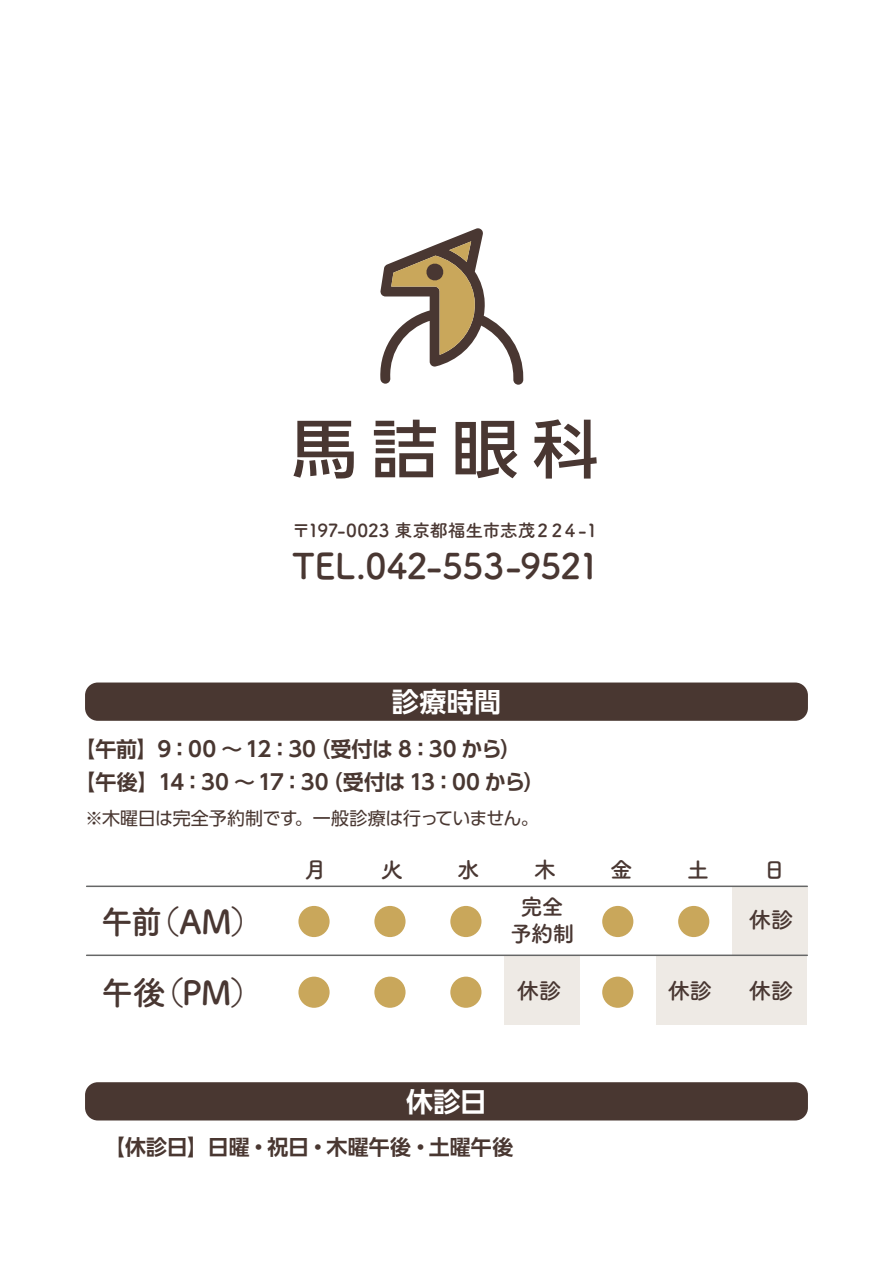
<style>
.page{position:relative;width:893px;height:1263px;background:#fff}
.page>*{position:absolute;margin:0;border:0;box-sizing:border-box;transform-origin:0 0}
.t1{font:700 35.1px "Tsuku A Rd Gothic";letter-spacing:-.015em;color:#493732}
.t2{font:700 33px/70.7px "Tsuku A Rd Gothic";letter-spacing:-.035em;color:#493732}
.t3{font:700 27px "UD Shin Go Pro De";letter-spacing:.01em;color:#fff}
.t4{font:700 22.5px/36.5px "Tsuku A Rd Gothic";letter-spacing:-.035em;color:#493732;text-align:center}
.t5{font:700 21px/33px "UD Shin Go Pro De";color:#493731}
.t6{font:18px "UD Shin Go Pro";letter-spacing:-.025em;color:#493731}
.t7{font:700 18px "Tsuku A Rd Gothic";letter-spacing:-.02em;color:#493732}
</style>
<div class="page">
<div style="left:732px;top:886px;width:76px;height:69px;background:#eeeae5"></div>
<div style="left:731px;top:955px;width:76px;height:70px;background:#eeeae5"></div>
<div style="left:504px;top:955px;width:76px;height:70px;background:#eeeae5"></div>
<div style="left:656px;top:955px;width:75px;height:70px;background:#eeeae5"></div>
<hr style="left:87px;top:954px;width:720px;height:2px;background:#666767">
<hr style="left:87px;top:885px;width:720px;height:2px;background:#666767">
<div style="left:298px;top:906px;width:32px;height:31px;background:#c9a75b;border-radius:50%"></div>
<div style="left:374px;top:906px;width:32px;height:31px;background:#c9a75b;border-radius:50%"></div>
<div style="left:450px;top:906px;width:31px;height:31px;background:#c9a75b;border-radius:50%"></div>
<div style="left:602px;top:906px;width:31px;height:31px;background:#c9a75b;border-radius:50%"></div>
<div style="left:678px;top:906px;width:31px;height:31px;background:#c9a75b;border-radius:50%"></div>
<div style="left:298px;top:977px;width:32px;height:31px;background:#c9a75b;border-radius:50%"></div>
<div style="left:374px;top:977px;width:32px;height:31px;background:#c9a75b;border-radius:50%"></div>
<div style="left:450px;top:977px;width:31px;height:31px;background:#c9a75b;border-radius:50%"></div>
<div style="left:602px;top:977px;width:31px;height:31px;background:#c9a75b;border-radius:50%"></div>
<svg style="left:380px;top:228px;width:143px;height:157px"></svg>
<svg style="left:293px;top:421px;width:61px;height:57px"></svg>
<svg style="left:374px;top:420px;width:62px;height:57px"></svg>
<svg style="left:455px;top:421px;width:62px;height:57px"></svg>
<svg style="left:534px;top:419px;width:63px;height:60px"></svg>
<div style="left:85px;top:682px;width:723px;height:39px;background:#493731;border-radius:13px"></div>
<div style="left:85px;top:1082px;width:723px;height:38px;background:#493731;border-radius:13px"></div>
<p class="t7" style="left:292px;top:516px;width:311px">〒197-0023 東京都福生市志茂２２４-１</p>
<h1 class="t1" style="left:292px;top:538px;width:309px">TEL.042-553-9521</h1>
<p class="t3" style="left:392px;top:680px;width:111px">診療時間</p>
<p class="t5" style="left:75px;top:731px;width:471px">【午前】9：00 〜 12：30（受付は 8：30 から）【午後】14：30 〜 17：30（受付は 13：00 から）</p>
<p class="t6" style="left:85px;top:804px;width:455px">※⽊曜日は完全予約制です。一般診療は行っていません。</p>
<h2 class="t2" style="left:101px;top:885px;width:164px">午前（AM）午後（PM）</h2>
<p class="t4" style="left:305px;top:850px;width:24px">月</p>
<p class="t4" style="left:381px;top:850px;width:24px">火</p>
<p class="t4" style="left:457px;top:850px;width:24px">水</p>
<p class="t4" style="left:521px;top:850px;width:45px">木完全</p>
<p class="t4" style="left:510px;top:914px;width:67px">予約制</p>
<p class="t4" style="left:517px;top:971px;width:46px">休診</p>
<p class="t3" style="left:406px;top:1079px;width:82px">休診日</p>
<p class="t5" style="left:104px;top:1130px;width:411px">【休診日】日曜・祝日・木曜午後・土曜午後</p>
<p class="t4" style="left:610px;top:850px;width:24px">金</p>
<p class="t4" style="left:687px;top:850px;width:24px">土</p>
<p class="t4" style="left:763px;top:850px;width:24px">日</p>
<p class="t4" style="left:749px;top:900px;width:46px">休診</p>
<p class="t4" style="left:668px;top:971px;width:46px">休診</p>
<p class="t4" style="left:749px;top:971px;width:46px">休診</p>
</div>
